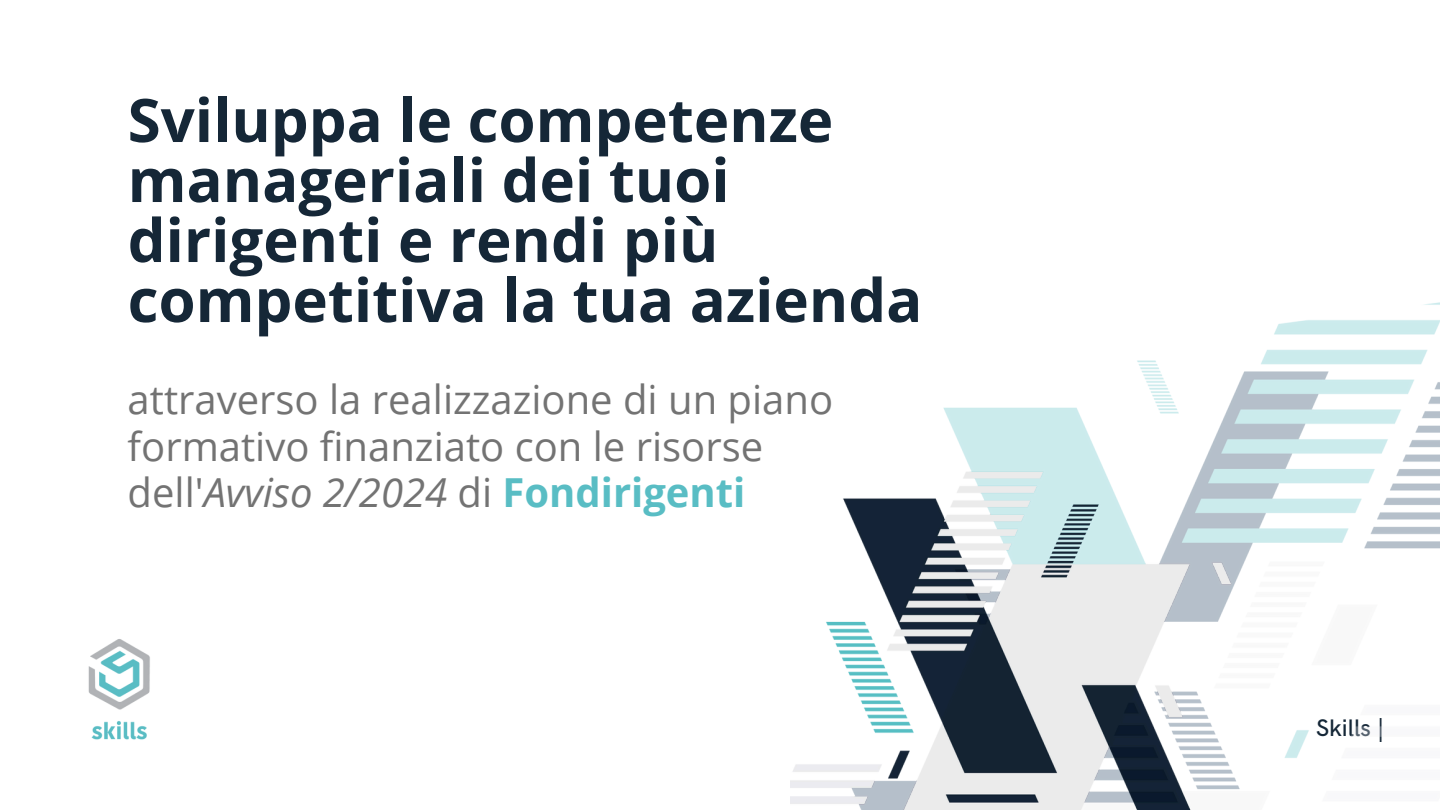
<style>
.page{position:relative;width:1440px;height:810px;background:#fff}
.page>*{position:absolute;margin:0;border:0;box-sizing:border-box;transform-origin:0 0}
.t1{font:700 60px/60px "Open Sans";color:#152737}
.t2{font:40px/46.5px "Open Sans";color:#737373}
.t3{font:500 24px "HK Grotesk";color:#152737}
.s1{font-style:italic}
.s2{font-weight:700;color:#59bdc4}
</style>
<div class="page">
<img style="left:88px;top:639px;width:62px;height:101px">
<img style="left:791px;top:302px;width:649px;height:508px">
<h1 class="t1" style="left:128px;top:89px;width:796px">Sviluppa le competenze manageriali dei tuoi dirigenti e rendi più competitiva la tua azienda</h1>
<p class="t2" style="left:128px;top:376px;width:707px">attraverso la realizzazione di un piano formativo finanziato con le risorse dell'<span class="s1">Avviso 2/2024</span> di <span class="s2">Fondirigenti</span></p>
<h2 class="t3" style="left:1316px;top:715px;width:70px">Skills |</h2>
</div>
